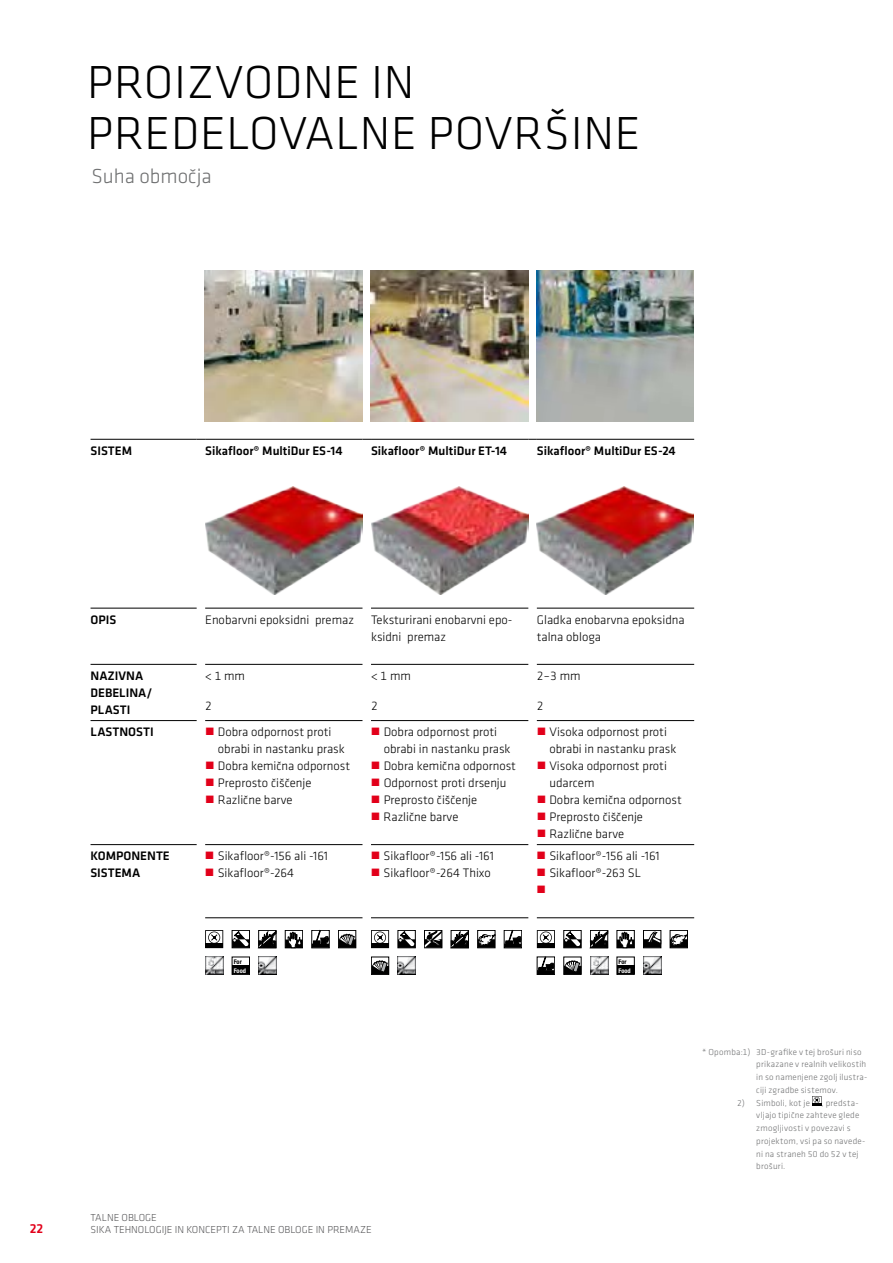
<style>
.page{position:relative;width:893px;height:1263px;background:#fff}
.page>*{position:absolute;margin:0;border:0;box-sizing:border-box;transform-origin:0 0}
.t1{font:300 48px/51px "Klavika";letter-spacing:.015em;color:#000}
.t2{font:300 21px "Klavika";color:#707172}
.t3{font:500 13.5px "Klavika";color:#e2001a}
.t4{font:300 12.75px/17px "Klavika";color:#000}
.t5{font:500 12.75px/17px "Klavika";color:#000}
.t6{font:300 10.5px/12.6px "Klavika";color:#58585a}
.t7{font:300 9px/12.8px "Klavika";letter-spacing:.03em;color:#707172}
.t8{font:700 condensed 6.3px "Helvetica Neue LT Pro";color:#fff}
.t9{font:700 condensed 6.3px "Helvetica Neue LT Pro";color:#000}
</style>
<div class="page">
<img style="left:205px;top:270px;width:157px;height:151px">
<img style="left:371px;top:270px;width:157px;height:151px">
<img style="left:537px;top:270px;width:157px;height:151px">
<svg style="left:812px;top:1096px;width:10px;height:10px"></svg>
<hr style="left:91px;top:664px;width:106px;height:1px;background:#000">
<hr style="left:91px;top:720px;width:106px;height:1px;background:#000">
<hr style="left:205px;top:720px;width:157px;height:1px;background:#000">
<hr style="left:371px;top:720px;width:157px;height:1px;background:#000">
<hr style="left:537px;top:720px;width:157px;height:1px;background:#000">
<hr style="left:91px;top:608px;width:106px;height:1px;background:#000">
<hr style="left:91px;top:439px;width:106px;height:1px;background:#000">
<hr style="left:205px;top:439px;width:157px;height:1px;background:#000">
<hr style="left:205px;top:608px;width:157px;height:1px;background:#000">
<hr style="left:371px;top:608px;width:157px;height:1px;background:#000">
<hr style="left:537px;top:608px;width:157px;height:1px;background:#000">
<hr style="left:205px;top:664px;width:157px;height:1px;background:#000">
<hr style="left:371px;top:664px;width:157px;height:1px;background:#000">
<hr style="left:537px;top:664px;width:157px;height:1px;background:#000">
<hr style="left:371px;top:439px;width:157px;height:1px;background:#000">
<hr style="left:537px;top:439px;width:157px;height:1px;background:#000">
<hr style="left:91px;top:844px;width:106px;height:1px;background:#000">
<hr style="left:205px;top:844px;width:157px;height:1px;background:#000">
<hr style="left:371px;top:844px;width:157px;height:1px;background:#000">
<hr style="left:537px;top:844px;width:157px;height:1px;background:#000">
<hr style="left:205px;top:917px;width:157px;height:1px;background:#000">
<hr style="left:371px;top:917px;width:157px;height:1px;background:#000">
<hr style="left:537px;top:917px;width:157px;height:1px;background:#000">
<img style="left:205px;top:487px;width:157px;height:107px">
<img style="left:371px;top:487px;width:157px;height:107px">
<img style="left:537px;top:487px;width:157px;height:107px">
<div style="left:232px;top:957px;width:18px;height:18px;border:1px solid #000"></div>
<div style="left:232px;top:965px;width:17px;height:9px;background:#000"></div>
<img style="left:205px;top:957px;width:18px;height:18px">
<img style="left:258px;top:957px;width:18px;height:18px">
<svg style="left:205px;top:930px;width:18px;height:18px"></svg>
<div style="left:232px;top:930px;width:18px;height:18px;border:1px solid #000"></div>
<div style="left:232px;top:939px;width:18px;height:9px;background:#000"></div>
<svg style="left:233px;top:931px;width:17px;height:17px"></svg>
<div style="left:258px;top:930px;width:18px;height:18px;border:1px solid #000"></div>
<svg style="left:259px;top:931px;width:17px;height:17px"></svg>
<div style="left:285px;top:930px;width:18px;height:18px;border:1px solid #000"></div>
<div style="left:285px;top:939px;width:18px;height:9px;background:#000"></div>
<svg style="left:288px;top:932px;width:13px;height:16px"></svg>
<div style="left:311px;top:930px;width:19px;height:18px;border:1px solid #000"></div>
<div style="left:312px;top:943px;width:17px;height:5px;background:#000"></div>
<svg style="left:314px;top:930px;width:15px;height:14px"></svg>
<div style="left:338px;top:930px;width:18px;height:18px;border:1px solid #000"></div>
<div style="left:339px;top:939px;width:17px;height:9px;background:#000"></div>
<svg style="left:339px;top:933px;width:16px;height:12px"></svg>
<svg style="left:371px;top:930px;width:18px;height:18px"></svg>
<div style="left:398px;top:930px;width:18px;height:18px;border:1px solid #000"></div>
<div style="left:398px;top:939px;width:17px;height:9px;background:#000"></div>
<svg style="left:399px;top:931px;width:16px;height:17px"></svg>
<div style="left:451px;top:930px;width:18px;height:18px;border:1px solid #000"></div>
<svg style="left:451px;top:931px;width:18px;height:17px"></svg>
<div style="left:477px;top:930px;width:18px;height:18px;border:1px solid #000"></div>
<div style="left:478px;top:939px;width:17px;height:9px;background:#000"></div>
<svg style="left:478px;top:934px;width:17px;height:12px"></svg>
<div style="left:424px;top:930px;width:18px;height:18px;border:1px solid #000"></div>
<svg style="left:425px;top:930px;width:17px;height:18px"></svg>
<div style="left:504px;top:930px;width:18px;height:18px;border:1px solid #000"></div>
<div style="left:504px;top:943px;width:17px;height:5px;background:#000"></div>
<svg style="left:506px;top:930px;width:16px;height:14px"></svg>
<div style="left:371px;top:957px;width:18px;height:18px;border:1px solid #000"></div>
<div style="left:372px;top:966px;width:17px;height:8px;background:#000"></div>
<svg style="left:372px;top:960px;width:16px;height:12px"></svg>
<img style="left:398px;top:957px;width:18px;height:18px">
<div style="left:617px;top:957px;width:18px;height:18px;border:1px solid #000"></div>
<div style="left:617px;top:965px;width:17px;height:9px;background:#000"></div>
<img style="left:590px;top:957px;width:18px;height:18px">
<img style="left:643px;top:957px;width:18px;height:18px">
<div style="left:563px;top:957px;width:18px;height:18px;border:1px solid #000"></div>
<div style="left:564px;top:966px;width:17px;height:8px;background:#000"></div>
<svg style="left:564px;top:960px;width:16px;height:12px"></svg>
<div style="left:537px;top:957px;width:18px;height:18px;border:1px solid #000"></div>
<hr style="left:537px;top:970px;width:17px;height:4px;background:#000">
<svg style="left:539px;top:956px;width:15px;height:15px"></svg>
<svg style="left:537px;top:930px;width:18px;height:18px"></svg>
<div style="left:563px;top:930px;width:18px;height:18px;border:1px solid #000"></div>
<div style="left:564px;top:939px;width:17px;height:9px;background:#000"></div>
<svg style="left:565px;top:931px;width:16px;height:17px"></svg>
<div style="left:643px;top:930px;width:18px;height:18px;border:1px solid #000"></div>
<div style="left:643px;top:939px;width:18px;height:9px;background:#000"></div>
<svg style="left:647px;top:932px;width:14px;height:11px"></svg>
<div style="left:670px;top:930px;width:18px;height:18px;border:1px solid #000"></div>
<div style="left:670px;top:939px;width:17px;height:9px;background:#000"></div>
<svg style="left:671px;top:934px;width:17px;height:12px"></svg>
<div style="left:590px;top:930px;width:18px;height:18px;border:1px solid #000"></div>
<svg style="left:590px;top:931px;width:18px;height:17px"></svg>
<div style="left:617px;top:930px;width:18px;height:18px;border:1px solid #000"></div>
<div style="left:617px;top:939px;width:17px;height:9px;background:#000"></div>
<svg style="left:619px;top:932px;width:14px;height:16px"></svg>
<h1 class="t1" style="left:87px;top:57px;width:555px">Proizvodne in predelovalne površine</h1>
<h2 class="t2" style="left:91px;top:164px;width:122px">Suha območja</h2>
<p class="t5" style="left:91px;top:442px;width:19px">SISTEM</p>
<p class="t5" style="left:205px;top:443px;width:139px">SIKAFLOOR® MULTIDUR ES-14</p>
<p class="t5" style="left:371px;top:443px;width:138px">SIKAFLOOR® MULTIDUR ET-14</p>
<p class="t5" style="left:537px;top:443px;width:140px">SIKAFLOOR® MULTIDUR ES-24</p>
<p class="t5" style="left:91px;top:611px;width:26px">OPIS</p>
<p class="t4" style="left:205px;top:611px;width:150px">Enobarvni epoksidni premaz</p>
<p class="t4" style="left:371px;top:611px;width:143px">Teksturirani enobarvni epo&shy;ksidni premaz</p>
<p class="t4" style="left:537px;top:611px;width:149px">Gladka enobarvna epoksidna talna obloga</p>
<p class="t5" style="left:91px;top:667px;width:45px">NAZIVNA<br>DEBEL</p>
<p class="t4" style="left:537px;top:667px;width:45px">2–3 mm</p>
<p class="t4" style="left:537px;top:698px;width:8px">2</p>
<p class="t4" style="left:205px;top:667px;width:41px">&lt; 1 mm</p>
<p class="t4" style="left:205px;top:698px;width:8px">2</p>
<p class="t4" style="left:371px;top:667px;width:41px">&lt; 1 mm</p>
<p class="t4" style="left:371px;top:698px;width:8px">2</p>
<p class="t5" style="left:126px;top:684px;width:28px">INA/</p>
<p class="t5" style="left:91px;top:701px;width:4px">PLAST</p>
<p class="t5" style="left:127px;top:701px;width:5px">I</p>
<p class="t5" style="left:91px;top:724px;width:16px">LASTNOST</p>
<p class="t5" style="left:150px;top:724px;width:5px">I</p>
<p class="t4" style="left:218px;top:724px;width:134px">Dobra odpornost proti obrabi in nastanku prask<br>Dobra kemična odpornost<br>Preprosto čiščenje<br>Različne barve</p>
<p class="t4" style="left:384px;top:723px;width:134px">Dobra odpornost proti obrabi in nastanku prask<br>Dobra kemična odpornost<br>Odpornost proti drsenju<br>Preprosto čiščenje<br>Različne barve</p>
<p class="t4" style="left:549px;top:723px;width:134px">Visoka odpornost proti obrabi in nastanku prask<br>Visoka odpornost proti udarcem<br>Dobra kemična odpornost<br>Preprosto čiščenje<br>Različne barve</p>
<p class="t5" style="left:90px;top:847px;width:20px">KOMPONENTE<br>SISTEMA</p>
<p class="t4" style="left:218px;top:847px;width:112px">Sikafloor®-156 ali -161<br>Sikafloor®-264</p>
<p class="t4" style="left:384px;top:847px;width:112px">Sikafloor®-156 ali -161<br>Sikafloor®-264 Thixo</p>
<p class="t4" style="left:549px;top:847px;width:112px">Sikafloor®-156 ali -161<br>Sikafloor®-263 SL</p>
<p class="t9" style="left:234px;top:958px;width:10px">For</p>
<p class="t8" style="left:234px;top:966px;width:14px">Food</p>
<p class="t3" style="left:30px;top:1221px;width:15px">22</p>
<p class="t6" style="left:91px;top:1211px;width:283px">talne obloge<br>Sika tehnologije in koncepti za talne obloge in premaze</p>
<p class="t9" style="left:619px;top:958px;width:10px">For</p>
<p class="t8" style="left:618px;top:966px;width:14px">Food</p>
<p class="t7" style="left:756px;top:1045px;width:113px;text-indent:-54px">* Opomba:1) 3D-grafike v tej brošuri niso prikazane v realnih velikostih in so namenjene zgolj ilustra&shy;ciji zgradbe sistemov.</p>
<p class="t7" style="left:737px;top:1096px;width:74px">2) Simboli, kot je</p>
<p class="t7" style="left:756px;top:1096px;width:111px;text-indent:65px">, predsta&shy;vljajo tipične zahteve glede zmogljivosti v povezavi s projektom, vsi pa so navede&shy;ni na straneh 50 do 52 v tej brošuri.</p>
</div>
